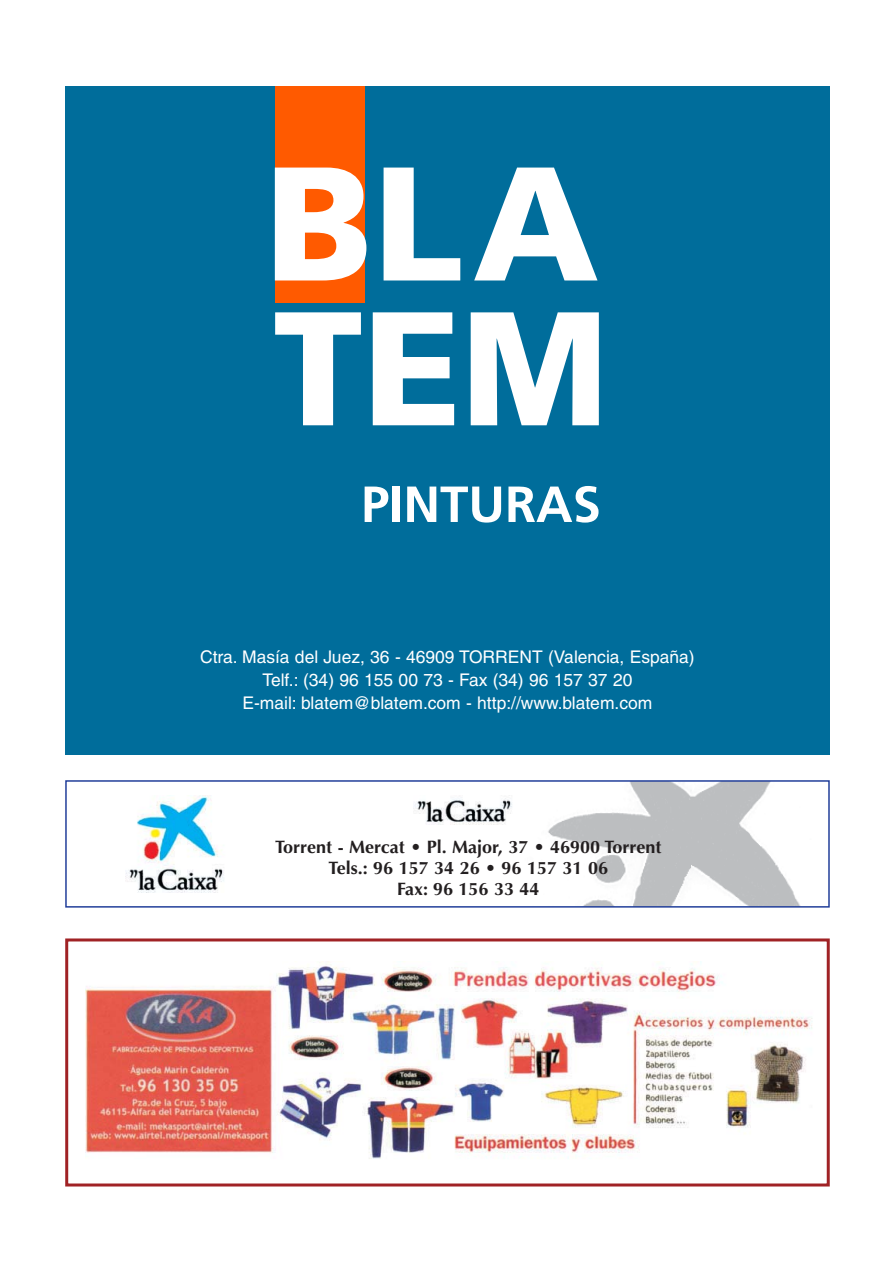
<style>
.page{position:relative;width:893px;height:1263px;background:#fff}
.page>*{position:absolute;margin:0;border:0;box-sizing:border-box;transform-origin:0 0}
.t1{font:900 161.85px/144.8px "Frutiger";color:#fff}
.t2{font:700 50.7px "Frutiger";color:#fff}
.t3{font:700 18px/21px "Optima";color:#231f20;text-align:center}
.t4{font:17.4px/23.1px "Helvetica";color:#fff;text-align:center}
</style>
<div class="page">
<div style="left:65px;top:87px;width:765px;height:668px;background:#006d9b"></div>
<div style="left:275px;top:87px;width:90px;height:216px;background:#ff5a00"></div>
<img style="left:86px;top:962px;width:726px;height:197px">
<div style="left:65px;top:938px;width:765px;height:249px;border:3px solid #a02225"></div>
<img style="left:548px;top:782px;width:253px;height:124px">
<div style="left:65px;top:780px;width:765px;height:128px;border:1px solid #223f9a"></div>
<img style="left:125px;top:795px;width:99px;height:97px">
<img style="left:413px;top:798px;width:99px;height:26px">
<h1 class="t1" style="left:265px;top:164px;width:344px">BLA<br>TEM</h1>
<h2 class="t2" style="left:361px;top:484px;width:241px">PINTURAS</h2>
<p class="t4" style="left:200px;top:647px;width:496px">Ctra. Masía del Juez, 36 - 46909 TORRENT (Valencia, España)<br>Telf.: (34) 96 155 00 73 - Fax (34) 96 157 37 20<br>E-mail: blatem@blatem.com - http://www.blatem.com</p>
<p class="t3" style="left:275px;top:839px;width:388px">Torrent - Mercat • Pl. Major, 37 • 46900 Torrent<br>Tels.: 96 157 34 26 • 96 157 31 06<br>Fax: 96 156 33 44</p>
</div>
